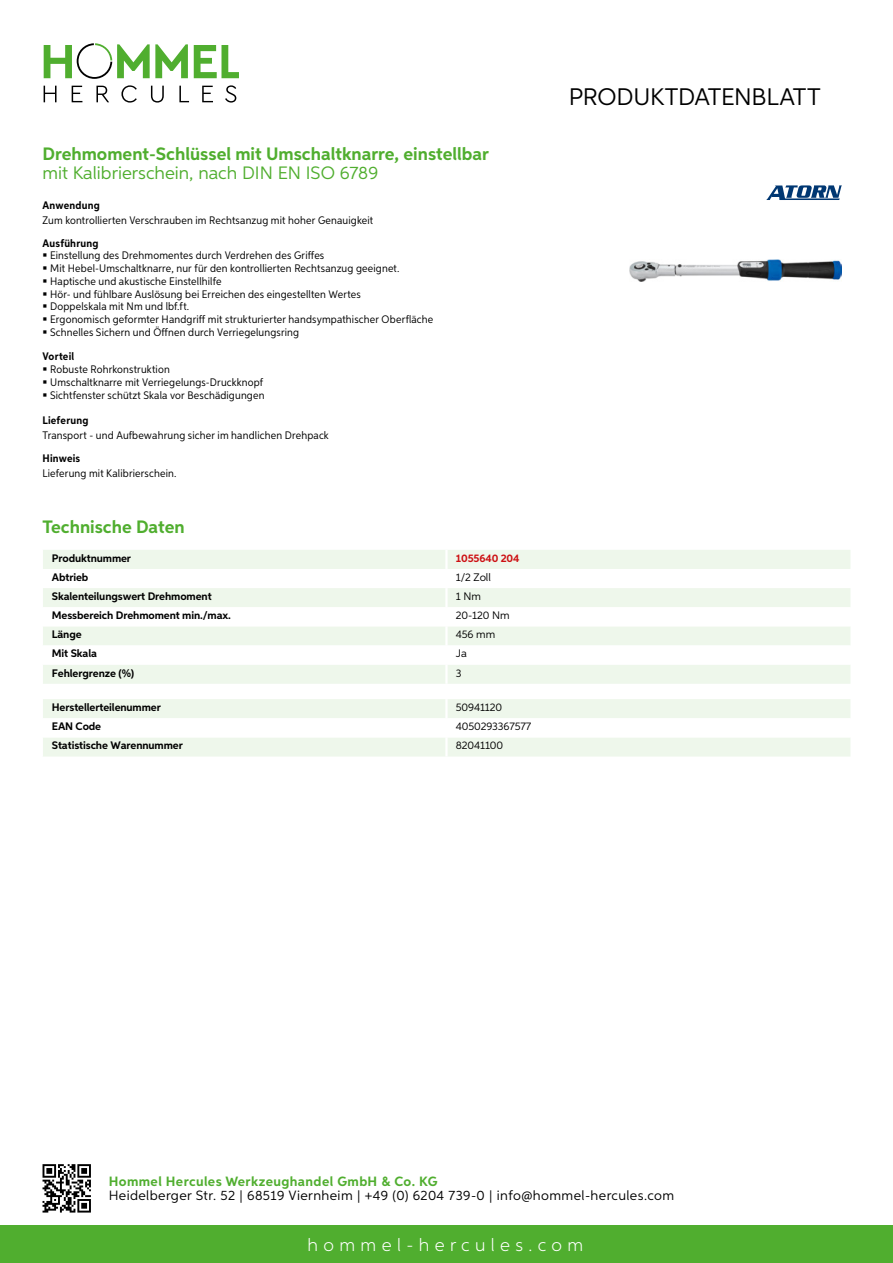
<style>
.page{position:relative;width:893px;height:1263px;background:#fff}
.page>*{position:absolute;margin:0;border:0;box-sizing:border-box;transform-origin:0 0}
.t1{font:24px "Aspira";letter-spacing:-.01em;color:#000}
.t2{font:700 18px "Aspira";color:#50ae2f}
.t3{font:18px "Aspira";color:#50ae2f}
.t4{font:300 18px "Aspira";letter-spacing:.3em;color:#fff}
.t5{font:13.5px "Aspira";letter-spacing:.03em;color:#000}
.t6{font:700 13.5px "Aspira";letter-spacing:.03em;color:#50ae2f}
.t7{font:10.95px/12.8px "Aspira Nar";letter-spacing:.015em;color:#000}
.t8{font:700 10.95px "Aspira";letter-spacing:-.01em;color:#000}
.t9{font:10.95px "Aspira";letter-spacing:-.01em;color:#000}
.t10{font:700 10.95px "Aspira Nar";letter-spacing:.02em;color:#000}
.t11{font:700 10.95px "Aspira";letter-spacing:-.01em;color:#cd1013}
</style>
<div class="page">
<div style="left:0;top:1226px;width:893px;height:37px;background:#50ae2f"></div>
<svg style="left:43px;top:1164px;width:48px;height:48px"></svg>
<svg style="left:194px;top:45px;width:45px;height:33px"></svg>
<svg style="left:44px;top:43px;width:144px;height:36px"></svg>
<svg style="left:44px;top:86px;width:13px;height:16px"></svg>
<svg style="left:72px;top:86px;width:10px;height:16px"></svg>
<svg style="left:96px;top:86px;width:13px;height:16px"></svg>
<svg style="left:121px;top:85px;width:16px;height:18px"></svg>
<svg style="left:151px;top:86px;width:13px;height:17px"></svg>
<svg style="left:179px;top:86px;width:10px;height:16px"></svg>
<svg style="left:202px;top:86px;width:11px;height:16px"></svg>
<svg style="left:225px;top:85px;width:11px;height:18px"></svg>
<div style="left:43px;top:550px;width:807px;height:134px;background:#eef7eb"></div>
<svg style="left:43px;top:569px;width:807px;height:96px"></svg>
<hr style="left:445px;top:550px;width:3px;height:19px;background:#fff">
<hr style="left:445px;top:569px;width:3px;height:19px;background:#fff">
<hr style="left:445px;top:588px;width:3px;height:19px;background:#fff">
<hr style="left:445px;top:607px;width:3px;height:19px;background:#fff">
<hr style="left:445px;top:626px;width:3px;height:19px;background:#fff">
<hr style="left:445px;top:645px;width:3px;height:20px;background:#fff">
<hr style="left:445px;top:665px;width:3px;height:19px;background:#fff">
<svg style="left:43px;top:699px;width:807px;height:57px"></svg>
<hr style="left:445px;top:737px;width:3px;height:19px;background:#fff">
<img style="left:629px;top:259px;width:213px;height:23px">
<svg style="left:766px;top:185px;width:76px;height:15px"></svg>
<h2 class="t2" style="left:43px;top:142px;width:448px">Drehmoment-Schlüssel mit Umschaltknarre, einstellbar</h2>
<h2 class="t3" style="left:43px;top:162px;width:337px">mit Kalibrierschein, nach DIN EN ISO 6789</h2>
<p class="t10" style="left:43px;top:199px;width:59px">Anwendung</p>
<p class="t7" style="left:43px;top:214px;width:332px">Zum kontrollierten Verschrauben im Rechtsanzug mit hoher Genauigkeit</p>
<p class="t10" style="left:43px;top:236px;width:58px">Ausführung</p>
<p class="t7" style="left:50px;top:249px;width:385px">Einstellung des Drehmomentes durch Verdrehen des Griffes<br>Mit Hebel-Umschaltknarre, nur für den kontrollierten Rechtsanzug geeignet.<br>Haptische und akustische Einstellhilfe<br>Hör- und fühlbare Auslösung bei Erreichen des eingestellten Wertes<br>Doppelskala mit Nm und lbf.ft.<br>Ergonomisch geformter Handgriff mit strukturierter handsympathischer Oberfläche Schnelles Sichern und Öffnen durch Verriegelungsring</p>
<p class="t10" style="left:43px;top:350px;width:33px">Vorteil</p>
<p class="t7" style="left:50px;top:363px;width:216px">Robuste Rohrkonstruktion<br>Umschaltknarre mit Verriegelungs-Druckknopf<br>Sichtfenster schützt Skala vor Beschädigungen</p>
<p class="t10" style="left:43px;top:413px;width:47px">Lieferung</p>
<p class="t7" style="left:43px;top:429px;width:288px">Transport - und Aufbewahrung sicher im handlichen Drehpack</p>
<p class="t10" style="left:43px;top:451px;width:39px">Hinweis</p>
<p class="t7" style="left:43px;top:467px;width:135px">Lieferung mit Kalibrierschein.</p>
<h2 class="t2" style="left:43px;top:516px;width:144px">Technische Daten</h2>
<p class="t8" style="left:52px;top:551px;width:81px">Produktnummer</p>
<p class="t11" style="left:456px;top:551px;width:65px">1055640 204</p>
<p class="t8" style="left:52px;top:570px;width:38px">Abtrieb</p>
<p class="t9" style="left:456px;top:570px;width:36px">1/2 Zoll</p>
<p class="t8" style="left:52px;top:589px;width:161px">Skalenteilungswert Drehmoment</p>
<p class="t9" style="left:456px;top:590px;width:27px">1 Nm</p>
<p class="t8" style="left:52px;top:609px;width:181px">Messbereich Drehmoment min./max.</p>
<p class="t9" style="left:456px;top:609px;width:55px">20-120 N m</p>
<p class="t8" style="left:52px;top:628px;width:31px">Länge</p>
<p class="t9" style="left:456px;top:628px;width:41px">456 mm</p>
<p class="t8" style="left:52px;top:647px;width:47px">Mit Skala</p>
<p class="t9" style="left:456px;top:647px;width:13px">Ja</p>
<p class="t8" style="left:52px;top:666px;width:84px">Fehlergrenze (%)</p>
<p class="t9" style="left:456px;top:666px;width:7px">3</p>
<p class="t8" style="left:52px;top:700px;width:111px">Herstellerteilenummer</p>
<p class="t9" style="left:456px;top:701px;width:48px">50941120</p>
<p class="t8" style="left:52px;top:720px;width:51px">EAN Code</p>
<p class="t9" style="left:456px;top:720px;width:77px">4050293367577</p>
<p class="t8" style="left:52px;top:739px;width:132px">Statistische Warennummer</p>
<p class="t9" style="left:456px;top:739px;width:49px">82041100</p>
<h1 class="t1" style="left:569px;top:82px;width:253px">Produktdatenblatt</h1>
<p class="t6" style="left:109px;top:1172px;width:330px">Hommel Hercules Werkzeughandel GmbH &amp; Co. KG</p>
<p class="t5" style="left:109px;top:1187px;width:567px">Heidelberger Str. 52 | 68519 Viernheim | +49 (0) 6204 739-0 | info@hommel-hercules.com</p>
<h2 class="t4" style="left:307px;top:1234px;width:277px">hommel-hercules.com</h2>
</div>
